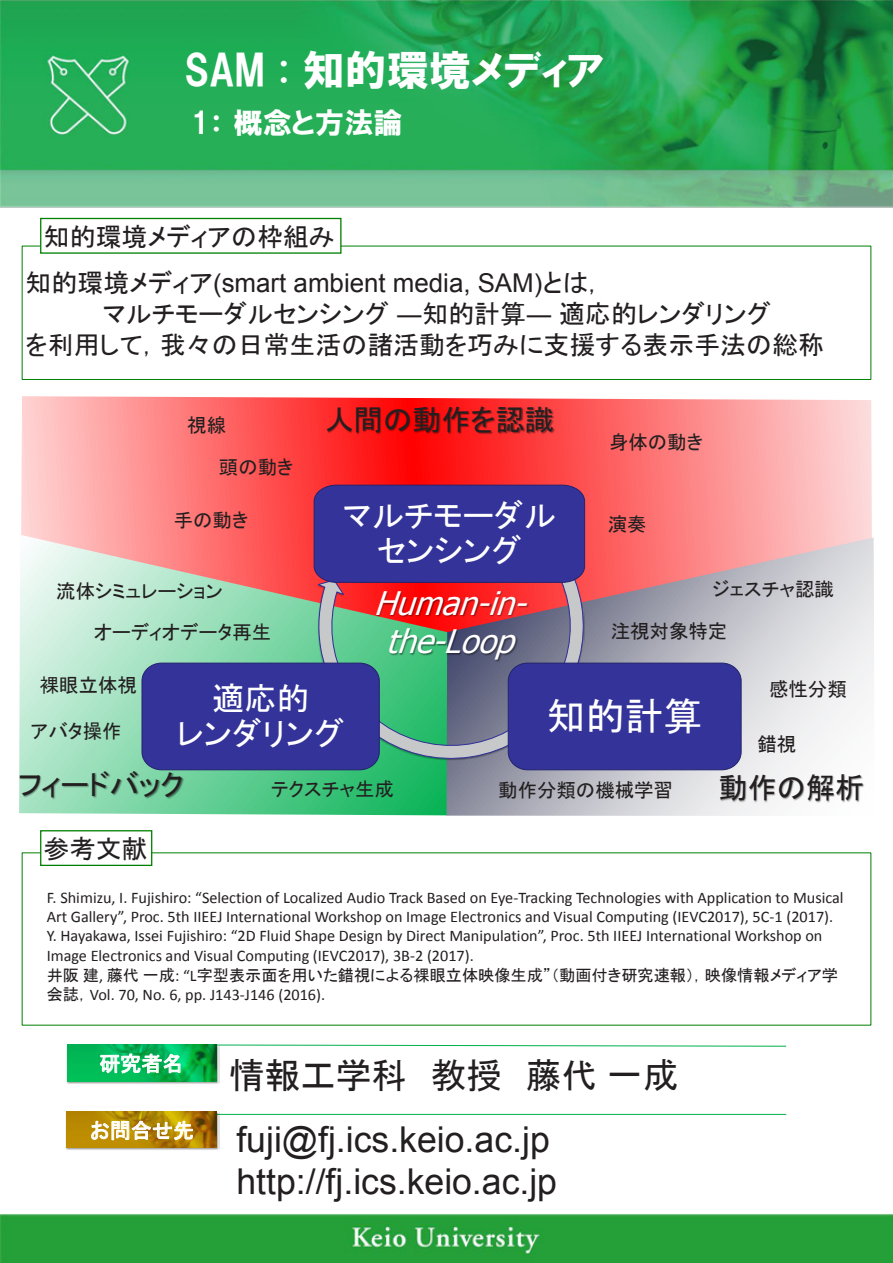
<style>
.page{position:relative;width:893px;height:1263px;background:#fff}
.page>*{position:absolute;margin:0;border:0;box-sizing:border-box;transform-origin:0 0}
.t1{font:42.15px "HGP Soei Kakugothic UB";color:#fff}
.t2{font:38.85px "MS P Gothic";color:#fff}
.t3{font:35.7px "Arial";color:#231f20}
.t4{font:35.55px "Arial";color:#231f20}
.t5{font:35.55px "MS P Gothic";color:#231f20}
.t6{font:32.4px/35px "MS P Gothic";color:#fff;text-align:center}
.t7{font:italic 32.4px/38.8px "Tahoma";color:#fff;text-align:center}
.t8{font:29.25px "MS P Gothic";color:#231f20}
.t9{font:29.25px "HGP Soei Kakugothic UB";color:#fff}
.t10{font:25.95px/31px "MS P Gothic";color:#231f20}
.t11{font:25.95px "Arial";color:#231f20}
.t12{font:21px "MS P Gothic";color:#fff}
.t13{font:19.35px/42px "MS P Gothic";color:#231f20}
.t14{font:16.2px/19.5px "Calibri";color:#231f20}
.t15{font:16.2px "MS P Gothic";color:#231f20}
.s1{font-family:"MS P Gothic"}
.s2{font-family:"Arial"}
.s3{font-family:"Calibri"}
</style>
<div class="page">
<img style="left:0;top:0;width:893px;height:1263px">
<svg style="left:21px;top:396px;width:851px;height:142px;background:#fe8787"></svg>
<svg style="left:19px;top:535px;width:427px;height:280px;background:#a8cbad"></svg>
<svg style="left:446px;top:538px;width:429px;height:278px;background:#d1bfc5"></svg>
<svg style="left:220px;top:1044px;width:567px;height:2px"></svg>
<hr style="left:217px;top:1114px;width:569px;height:1px;background:#00b050">
<img style="left:66px;top:1044px;width:154px;height:40px">
<img style="left:67px;top:1045px;width:150px;height:36px">
<img style="left:65px;top:1110px;width:154px;height:41px">
<img style="left:66px;top:1112px;width:150px;height:36px">
<svg style="left:91px;top:1120px;width:102px;height:29px;background:#c8a645"></svg>
<svg style="left:100px;top:1053px;width:81px;height:21px;background:#60d195"></svg>
<svg style="left:317px;top:484px;width:276px;height:284px;background:#7a9589"></svg>
<div style="left:313px;top:484px;width:272px;height:99px;background:#339"></div>
<div style="left:508px;top:663px;width:233px;height:107px;background:#339;border-radius:19px"></div>
<div style="left:508px;top:663px;width:234px;height:107px;border:1px solid #23236f;border-radius:19px"></div>
<div style="left:142px;top:663px;width:237px;height:107px;background:#339;border-radius:19px"></div>
<div style="left:142px;top:663px;width:238px;height:107px;border:1px solid #23236f;border-radius:19px"></div>
<img style="left:354px;top:572px;width:102px;height:71px">
<img style="left:456px;top:572px;width:12px;height:39px">
<img style="left:468px;top:572px;width:25px;height:39px">
<img style="left:493px;top:572px;width:54px;height:71px">
<img style="left:366px;top:611px;width:46px;height:71px">
<img style="left:412px;top:611px;width:12px;height:71px">
<img style="left:424px;top:611px;width:110px;height:71px">
<div style="left:22px;top:246px;width:849px;height:134px;border:1px solid #008000"></div>
<div style="left:41px;top:218px;width:300px;height:35px;background:#fff"></div>
<div style="left:40px;top:218px;width:301px;height:36px;border:1px solid #008000"></div>
<div style="left:41px;top:831px;width:111px;height:34px;background:#fff"></div>
<div style="left:40px;top:830px;width:112px;height:36px;border:1px solid #008000"></div>
<img style="left:307px;top:391px;width:266px;height:64px">
<img style="left:0;top:756px;width:203px;height:63px">
<img style="left:700px;top:759px;width:184px;height:63px">
<h1 class="t1" style="left:185px;top:49px;width:421px">SAM : 知的環境メディア</h1>
<h3 class="t9" style="left:191px;top:108px;width:213px">1：概念と方法論</h3>
<h3 class="t10" style="left:44px;top:221px;width:292px">知的環境メディアの枠組み</h3>
<h3 class="t11" style="left:26px;top:266px;width:581px"><span class="s1">知的環境メディア</span>(smart ambient media, SAM)<span class="s1">とは，</span></h3>
<h3 class="t10" style="left:26px;top:298px;width:800px;text-indent:77px">マルチモーダルセンシング <span class="s2">―</span>知的計算<span class="s2">―</span> 適応的レンダリング<br>を利用して，我々の日常生活の諸活動を巧みに支援する表示手法の総称</h3>
<p class="t13" style="left:187px;top:404px;width:40px">視線</p>
<p class="t13" style="left:219px;top:446px;width:76px">頭の動き</p>
<h3 class="t8" style="left:325px;top:405px;width:231px">人間の動作を認識</h3>
<p class="t13" style="left:609px;top:421px;width:96px">身体の動き</p>
<h3 class="t6" style="left:342px;top:498px;width:215px">マルチモーダルセンシング</h3>
<p class="t13" style="left:174px;top:499px;width:76px">手の動き</p>
<p class="t13" style="left:608px;top:503px;width:40px">演奏</p>
<p class="t13" style="left:56px;top:570px;width:168px">流体シミュレーション</p>
<p class="t13" style="left:611px;top:568px;width:225px;text-indent:102px">ジェスチャ認識注視対象特定</p>
<h3 class="t7" style="left:374px;top:585px;width:168px">Human-in&shy;the-Loop</h3>
<p class="t13" style="left:94px;top:611px;width:179px">オーディオデータ再生</p>
<p class="t13" style="left:40px;top:664px;width:99px">裸眼立体視</p>
<p class="t13" style="left:769px;top:668px;width:79px">感性分類</p>
<h3 class="t6" style="left:177px;top:681px;width:170px">適応的<br>レンダリング</h3>
<h2 class="t2" style="left:547px;top:696px;width:157px">知的計算</h2>
<p class="t13" style="left:31px;top:710px;width:92px">アバタ操作</p>
<p class="t13" style="left:757px;top:723px;width:40px">錯視</p>
<h3 class="t8" style="left:18px;top:770px;width:167px">フィードバック</h3>
<h3 class="t8" style="left:718px;top:773px;width:147px">動作の解析</h3>
<p class="t13" style="left:271px;top:768px;width:124px">テクスチャ生成</p>
<p class="t13" style="left:498px;top:769px;width:176px">動作分類の機械学習</p>
<h3 class="t10" style="left:44px;top:833px;width:105px">参考文献</h3>
<p class="t14" style="left:47px;top:887px;width:798px">F. Shimizu, I. Fujishiro: “Selection of Localized Audio Track Based on Eye-Tracking Technologies with Application to Musical Art Gallery”, Proc. 5th IIEEJ International Workshop on Image Electronics and Visual Computing (IEVC2017), 5C-1 (2017).<br>Y. Hayakawa, Issei Fujishiro: “2D Fluid Shape Design by Direct Manipulation”, Proc. 5th IIEEJ International Workshop on Image Electronics and Visual Computing (IEVC2017), 3B-2 (2017).</p>
<p class="t15" style="left:47px;top:967px;width:793px">井阪建<span class="s3">,</span> 藤代一成<span class="s3">: “L</span>字型表示面を用いた錯視による裸眼立体映像生成”（動画付き研究速報），映像情報メディア学</p>
<p class="t14" style="left:47px;top:984px;width:280px"><span class="s1">会誌，</span>Vol. 70, No. 6, pp. J143-J146 (2016).</p>
<p class="t12" style="left:99px;top:1053px;width:86px">研究者名</p>
<h3 class="t5" style="left:229px;top:1058px;width:451px">情報工学科 教授 藤代一成</h3>
<h3 class="t3" style="left:236px;top:1116px;width:315px">fuji@fj.ics.keio.ac.jp</h3>
<h3 class="t4" style="left:236px;top:1159px;width:322px">http://fj.ics.keio.ac.jp</h3>
<p class="t12" style="left:90px;top:1120px;width:106px">お問合せ先</p>
</div>
